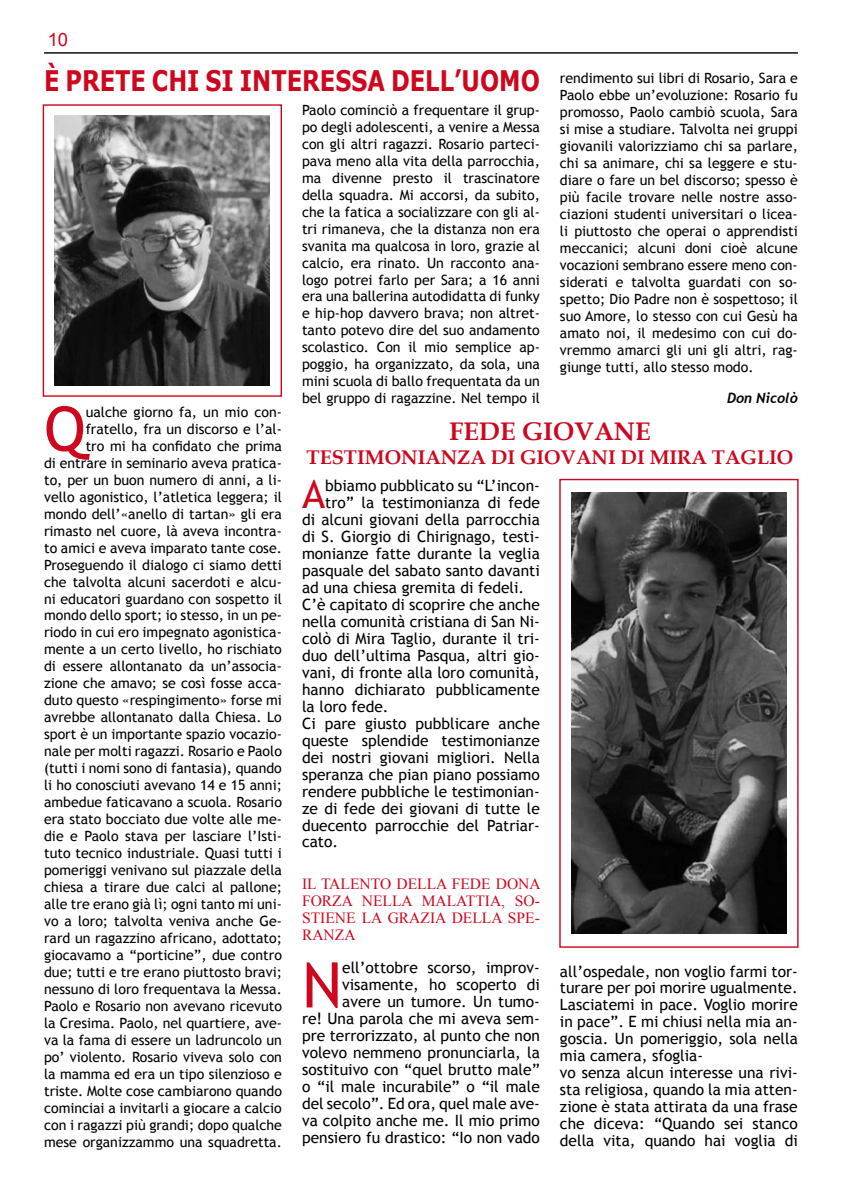
<style>
.page{position:relative;width:842px;height:1191px;background:#fff}
.page>*{position:absolute;margin:0;border:0;box-sizing:border-box;transform-origin:0 0}
.t1{font:63px "Trebuchet MS";color:#cd071e}
.t2{font:61.6px "Trebuchet MS";color:#cd071e}
.t3{font:39.3px "Trebuchet MS";color:#cd071e}
.t4{font:700 28.3px "Verdana";color:#cd071e;scale:.8 1}
.t5{font:700 25.5px "Book Antiqua";color:#cd071e}
.t6{font:700 19.8px "Book Antiqua";color:#cd071e}
.t7{font:18.4px "Arial";color:#cd071e}
.t8{font:15.6px/17px "Trebuchet MS";color:#000;text-align:right}
.t9{font:15.6px/17px "Times New Roman";color:#cd071e;text-align:justify}
.t10{font:14.1px/17px "Trebuchet MS";color:#000;text-align:justify}
.t11{font:italic 700 14.1px "Trebuchet";color:#000}
</style>
<div class="page">
<hr style="left:44px;top:52px;width:754px;height:2px;background:#000">
<div style="left:43px;top:104px;width:239px;height:293px;border:1px solid #cd071e"></div>
<img style="left:55px;top:116px;width:215px;height:269px">
<div style="left:559px;top:479px;width:240px;height:469px;border:1px solid #cd071e"></div>
<img style="left:571px;top:493px;width:216px;height:441px">
<h3 class="t7" style="left:48px;top:33px;width:22px">10</h3>
<h3 class="t4" style="left:44px;top:65px;width:621px">È PRETE CHI SI INTERESSA DELL’UOMO</h3>
<p class="t10" style="left:560px;top:71px;width:239px">rendimento sui libri di Rosario, Sara e Paolo ebbe un’evoluzione: Rosario fu promosso, Paolo cambiò scuola, Sara si mise a studiare. Talvolta nei gruppi giovanili valorizziamo chi sa parlare, chi sa animare, chi sa leggere e stu&shy;diare o fare un bel discorso; spesso è più facile trovare nelle nostre asso&shy;ciazioni studenti universitari o licea&shy;li piuttosto che operai o apprendisti meccanici; alcuni doni cioè alcune vocazioni sembrano essere meno con&shy;siderati e talvolta guardati con so&shy;spetto; Dio Padre non è sospettoso; il suo Amore, lo stesso con cui Gesù ha amato noi, il medesimo con cui do&shy;vremmo amarci gli uni gli altri, rag&shy;giunge tutti, allo stesso modo.</p>
<p class="t11" style="left:727px;top:392px;width:72px">Don Nicolò</p>
<p class="t10" style="left:302px;top:103px;width:239px">Paolo cominciò a frequentare il grup&shy;po degli adolescenti, a venire a Messa con gli altri ragazzi. Rosario parteci&shy;pava meno alla vita della parrocchia, ma divenne presto il trascinatore della squadra. Mi accorsi, da subito, che la fatica a socializzare con gli al&shy;tri rimaneva, che la distanza non era svanita ma qualcosa in loro, grazie al calcio, era rinato. Un racconto ana&shy;logo potrei farlo per Sara; a 16 anni era una ballerina autodidatta di funky e hip-hop davvero brava; non altret&shy;tanto potevo dire del suo andamento scolastico. Con il mio semplice ap&shy;poggio, ha organizzato, da sola, una mini scuola di ballo frequentata da un bel gruppo di ragazzine. Nel tempo il</p>
<h2 class="t2" style="left:44px;top:405px;width:43px">Q</h2>
<p class="t10" style="left:44px;top:405px;width:239px;text-align:right">ualche giorno fa, un mio con&shy;fratello, fra un discorso e l’al-<br>tro mi ha confidato che prima<br>di entrare in seminario aveva pratica&shy;to, per un buon numero di anni, a li&shy;vello agonistico, l’atletica leggera; il mondo dell’«anello di tartan» gli era rimasto nel cuore, là aveva incontra&shy;to amici e aveva imparato tante cose.<br>Proseguendo il dialogo ci siamo detti che talvolta alcuni sacerdoti e alcu&shy;ni educatori guardano con sospetto il mondo dello sport; io stesso, in un pe&shy;riodo in cui ero impegnato agonistica&shy;mente a un certo livello, ho rischiato di essere allontanato da un’associa&shy;zione che amavo; se così fosse acca&shy;duto questo «respingimento» forse mi avrebbe allontanato dalla Chiesa. Lo sport è un importante spazio vocazio&shy;nale per molti ragazzi. Rosario e Paolo (tutti i nomi sono di fantasia), quando li ho conosciuti avevano 14 e 15 anni; ambedue faticavano a scuola. Rosario era stato bocciato due volte alle me&shy;die e Paolo stava per lasciare l’Isti&shy;tuto tecnico industriale. Quasi tutti i pomeriggi venivano sul piazzale della chiesa a tirare due calci al pallone; alle tre erano già lì; ogni tanto mi uni&shy;vo a loro; talvolta veniva anche Ge&shy;rard un ragazzino africano, adottato; giocavamo a “porticine”, due contro due; tutti e tre erano piuttosto bravi; nessuno di loro frequentava la Messa.<br>Paolo e Rosario non avevano ricevuto la Cresima. Paolo, nel quartiere, ave&shy;va la fama di essere un ladruncolo un po’ violento. Rosario viveva solo con la mamma ed era un tipo silenzioso e triste. Molte cose cambiarono quando cominciai a invitarli a giocare a calcio con i ragazzi più grandi; dopo qualche mese organizzammo una squadretta.</p>
<h3 class="t5" style="left:449px;top:416px;width:203px">FEDE GIOVANE</h3>
<h3 class="t6" style="left:307px;top:445px;width:488px">TESTIMONIANZA DI GIOVANI DI MIRA TAGLIO</h3>
<h3 class="t3" style="left:302px;top:479px;width:25px">A</h3>
<p class="t8" style="left:325px;top:478px;width:216px">bbiamo pubblicato su “L’incon-</p>
<p class="t8" style="left:325px;top:495px;width:216px">tro” la testimonianza di fede</p>
<p class="t8" style="left:302px;top:512px;width:239px">di alcuni giovani della parrocchia</p>
<p class="t8" style="left:302px;top:529px;width:239px">di S. Giorgio di Chirignago, testi-</p>
<p class="t8" style="left:302px;top:546px;width:239px">monianze fatte durante la veglia</p>
<p class="t8" style="left:302px;top:563px;width:239px">pasquale del sabato santo davanti</p>
<p class="t8" style="left:302px;top:580px;width:224px">ad una chiesa gremita di fedeli.</p>
<p class="t8" style="left:302px;top:597px;width:239px">C’è capitato di scoprire che anche</p>
<p class="t8" style="left:302px;top:614px;width:239px">nella comunità cristiana di San Ni-</p>
<p class="t8" style="left:302px;top:631px;width:239px">colò di Mira Taglio, durante il tri-</p>
<p class="t8" style="left:302px;top:648px;width:239px">duo dell’ultima Pasqua, altri gio-</p>
<p class="t8" style="left:302px;top:665px;width:239px">vani, di fronte alla loro comunità,</p>
<p class="t8" style="left:302px;top:682px;width:239px">hanno dichiarato pubblicamente</p>
<p class="t8" style="left:302px;top:699px;width:88px">la loro fede.</p>
<p class="t8" style="left:302px;top:716px;width:239px">Ci pare giusto pubblicare anche</p>
<p class="t8" style="left:302px;top:733px;width:239px">queste splendide testimonianze</p>
<p class="t8" style="left:302px;top:750px;width:239px">dei nostri giovani migliori. Nella</p>
<p class="t8" style="left:302px;top:767px;width:239px">speranza che pian piano possiamo</p>
<p class="t8" style="left:302px;top:784px;width:239px">rendere pubbliche le testimonian-</p>
<p class="t8" style="left:302px;top:801px;width:239px">ze di fede dei giovani di tutte le</p>
<p class="t8" style="left:302px;top:818px;width:239px">duecento parrocchie del Patriar-</p>
<p class="t8" style="left:302px;top:835px;width:38px">cato.</p>
<p class="t9" style="left:302px;top:876px;width:240px">IL TALENTO DELLA FEDE DONA FORZA NELLA MALATTIA, SO-STIENE LA GRAZIA DELLA SPE-RANZA</p>
<h1 class="t1" style="left:302px;top:961px;width:42px">N</h1>
<p class="t8" style="left:302px;top:961px;width:239px">ell’ottobre scorso, improv&shy;visamente, ho scoperto di avere un tumore. Un tumo-<br>re! Una parola che mi aveva sem&shy;pre terrorizzato, al punto che non volevo nemmeno pronunciarla, la sostituivo con “quel brutto male” o “il male incurabile” o “il male del secolo”. Ed ora, quel male ave&shy;va colpito anche me. Il mio primo pensiero fu drastico: “Io non vado</p>
<p class="t8" style="left:560px;top:964px;width:239px;text-align:left">all’ospedale, non voglio farmi tor&shy;turare per poi morire ugualmente.<br>Lasciatemi in pace. Voglio morire in pace”. E mi chiusi nella mia an&shy;goscia. Un pomeriggio, sola nella mia camera, sfoglia-<br>vo senza alcun interesse una rivi&shy;sta religiosa, quando la mia atten&shy;zione è stata attirata da una frase che diceva: “Quando sei stanco della vita, quando hai voglia di</p>
</div>
